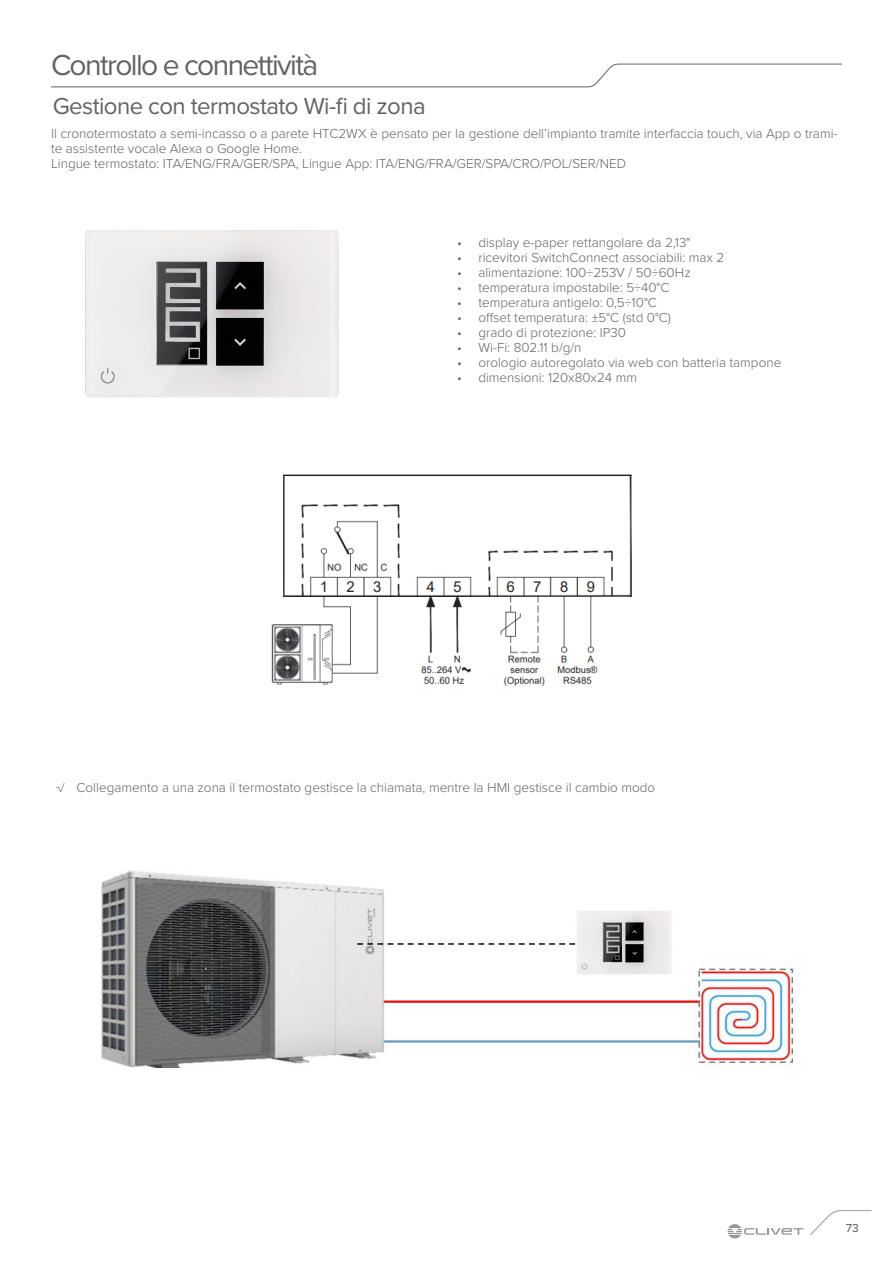
<style>
.page{position:relative;width:893px;height:1263px;background:#fff}
.page>*{position:absolute;margin:0;border:0;box-sizing:border-box;transform-origin:0 0}
.t1{font:30px "Proxima Nova";letter-spacing:-.055em;color:#636366}
.Titolo2Liv{font:24px "Proxima Nova";letter-spacing:-.025em;color:#636366}
.Testo_base{font:300 13.5px/15px "Proxima Nova";color:#636366}
.t2{font:500 12px "Proxima Nova";color:#6c6d70}
</style>
<div class="page">
<svg style="left:810px;top:1209px;width:62px;height:26px"></svg>
<svg style="left:728px;top:1224px;width:75px;height:14px"></svg>
<svg style="left:51px;top:63px;width:791px;height:24px"></svg>
<img style="left:85px;top:230px;width:254px;height:168px">
<img style="left:271px;top:474px;width:361px;height:212px">
<img style="left:101px;top:871px;width:691px;height:196px">
<h1 class="t1" style="left:51px;top:42px;width:269px">Controllo e connettività</h1>
<p class="Titolo2Liv" style="left:53px;top:88px;width:374px">Gestione con termostato Wi-fi di zona</p>
<p class="Testo_base" style="left:51px;top:125px;width:788px">Il cronotermostato a semi-incasso o a parete HTC2WX è pensato per la gestione dell’impianto tramite interfaccia touch, via App o trami&shy;te assistente vocale Alexa o Google Home.</p>
<p class="Testo_base" style="left:51px;top:155px;width:577px">Lingue termostato: ITA/ENG/FRA/GER/SPA, Lingue App: ITA/ENG/FRA/GER/SPA/CRO/POL/SER/NED</p>
<p class="Testo_base" style="left:457px;top:234px;width:235px">• display e-paper rettangolare da 2,13"</p>
<p class="Testo_base" style="left:457px;top:249px;width:269px">• ricevitori SwitchConnect associabili: max 2</p>
<p class="Testo_base" style="left:457px;top:264px;width:235px">• alimentazione: 100÷253V / 50÷60Hz</p>
<p class="Testo_base" style="left:457px;top:279px;width:214px">• temperatura impostabile: 5÷40°C</p>
<p class="Testo_base" style="left:457px;top:294px;width:201px">• temperatura antigelo: 0,5÷10°C</p>
<p class="Testo_base" style="left:457px;top:309px;width:215px">• offset temperatura: ±5°C (std 0°C)</p>
<p class="Testo_base" style="left:457px;top:324px;width:170px">• grado di protezione: IP30</p>
<p class="Testo_base" style="left:457px;top:339px;width:126px">• Wi-Fi: 802.11 b/g/n</p>
<p class="Testo_base" style="left:457px;top:354px;width:326px">• orologio autoregolato via web con batteria tampone</p>
<p class="Testo_base" style="left:457px;top:369px;width:181px">• dimensioni: 120x80x24 mm</p>
<p class="Testo_base" style="left:55px;top:779px;width:601px">√ Collegamento a una zona il termostato gestisce la chiamata, mentre la HMI gestisce il cambio modo</p>
<p class="t2" style="left:846px;top:1219px;width:15px">73</p>
</div>
